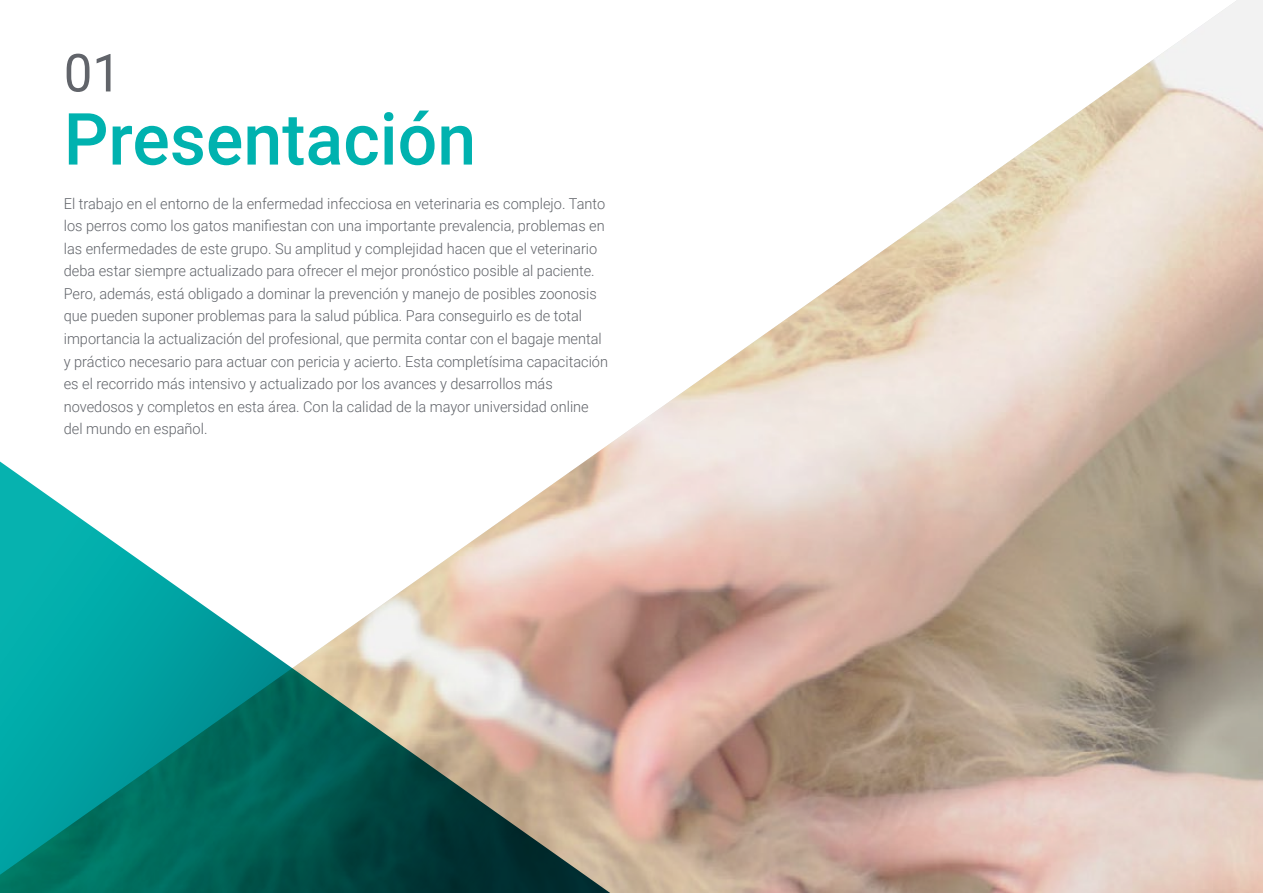
<style>
.page{position:relative;width:1263px;height:893px;background:#fff}
.page>*{position:absolute;margin:0;border:0;box-sizing:border-box;transform-origin:0 0}
.t1{font:500 72px "Roboto";color:#00b2af}
.t2{font:52.5px "Roboto";color:#61646a}
.t3{font:300 15px/22.5px "Roboto";color:#61646a}
</style>
<div class="page">
<img style="left:607px;top:0;width:656px;height:893px">
<svg style="left:0;top:446px;width:640px;height:447px"></svg>
<h2 class="t2" style="left:64px;top:36px;width:59px">01</h2>
<h1 class="t1" style="left:64px;top:89px;width:414px">Presentación</h1>
<p class="t3" style="left:64px;top:192px;width:546px">El trabajo en el entorno de la enfermedad infecciosa en veterinaria es complejo. Tanto los perros como los gatos manifiestan con una importante prevalencia, problemas en las enfermedades de este grupo. Su amplitud y complejidad hacen que el veterinario deba estar siempre actualizado para ofrecer el mejor pronóstico posible al paciente.<br>Pero, además, está obligado a dominar la prevención y manejo de posibles zoonosis que pueden suponer problemas para la salud pública. Para conseguirlo es de total importancia la actualización del profesional, que permita contar con el bagaje mental y práctico necesario para actuar con pericia y acierto. Esta completísima capacitación es el recorrido más intensivo y actualizado por los avances y desarrollos más novedosos y completos en esta área. Con la calidad de la mayor universidad online del mundo en español.</p>
</div>
